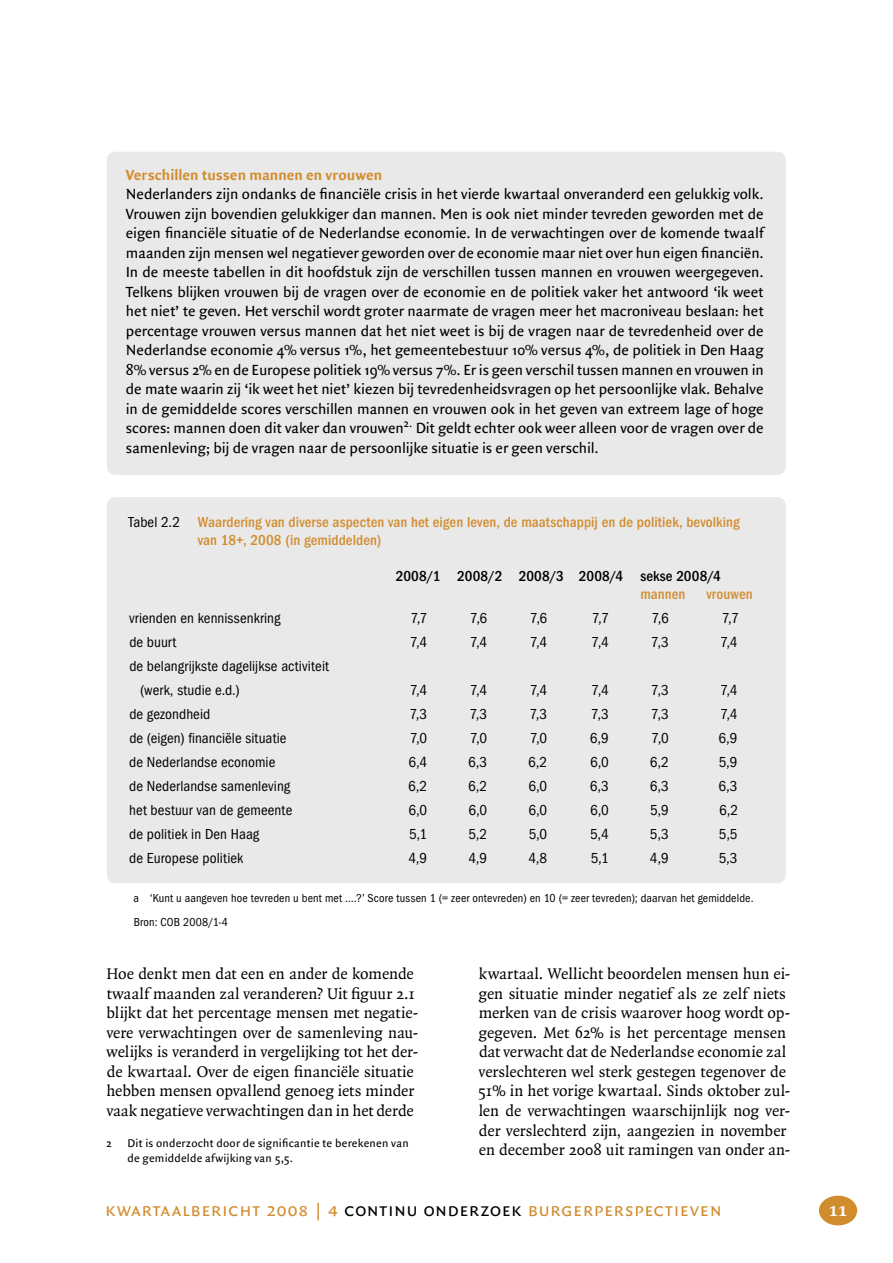
<style>
.page{position:relative;width:893px;height:1263px;background:#fff}
.page>*{position:absolute;margin:0;border:0;box-sizing:border-box;transform-origin:0 0}
.t1{font:19.5px "Quadraat Sans Caps";letter-spacing:.035em;color:#d18c2e}
.t2{font:19.5px "Quadraat Bold Caps";color:#fff}
.t3{font:16.5px/19.5px "Quadraat";letter-spacing:-.005em;color:#000}
.t4{font:15.75px/19.5px "Quadraat Sans";letter-spacing:-.005em;color:#000;text-align:justify}
.t5{font:700 15.75px "Quadraat Sans";color:#d18c2e}
.t6{font:condensed 15px/24px "Franklin Gothic EF";letter-spacing:.005em;color:#000}
.t7{font:500 condensed 15px/18px "Franklin Gothic EF";letter-spacing:.005em;color:#d18c2e}
.t8{font:500 condensed 15px "Franklin Gothic EF";letter-spacing:.01em;color:#000}
.t9{font:condensed 12px/24px "Franklin Gothic EF";letter-spacing:.015em;color:#000}
.t10{font:12px/15px "Quadraat Sans";letter-spacing:.015em;color:#000}
.s1{font-weight:400;color:#000}
.s2{font-size:16.35px}
.s3{font-size:19.35px;color:#000}
</style>
<div class="page">
<div style="left:819px;top:1196px;width:38px;height:29px;background:#d18c2e;border-radius:50%"></div>
<div style="left:107px;top:152px;width:679px;height:323px;background:#eae9e9;border-radius:9px"></div>
<div style="left:107px;top:497px;width:679px;height:386px;background:#eae9e9;border-radius:9px"></div>
<p class="t5" style="left:126px;top:166px;width:258px">Verschillen tussen mannen en vrouwen</p>
<p class="t4" style="left:126px;top:185px;width:639px">Nederlanders zijn ondanks de financiële crisis in het vierde kwartaal onveranderd een gelukkig volk.<br>Vrouwen zijn bovendien gelukkiger dan mannen. Men is ook niet minder tevreden geworden met de eigen financiële situatie of de Nederlandse economie. In de verwachtingen over de komende twaalf maanden zijn mensen wel negatiever geworden over de economie maar niet over hun eigen financiën.<br>In de meeste tabellen in dit hoofdstuk zijn de verschillen tussen mannen en vrouwen weergegeven.<br>Telkens blijken vrouwen bij de vragen over de economie en de politiek vaker het antwoord ‘ik weet het niet’ te geven. Het verschil wordt groter naarmate de vragen meer het macroniveau beslaan: het percentage vrouwen versus mannen dat het niet weet is bij de vragen naar de tevredenheid over de Nederlandse economie 4% versus 1%, het gemeentebestuur 10% versus 4%, de politiek in Den Haag 8% versus 2% en de Europese politiek 19% versus 7%. Er is geen verschil tussen mannen en vrouwen in de mate waarin zij ‘ik weet het niet’ kiezen bij tevredenheidsvragen op het persoonlijke vlak. Behalve in de gemiddelde scores verschillen mannen en vrouwen ook in het geven van extreem lage of hoge scores: mannen doen dit vaker dan vrouwen<sup>2.</sup> Dit geldt echter ook weer alleen voor de vragen over de samenleving; bij de vragen naar de persoonlijke situatie is er geen verschil.</p>
<p class="t7" style="left:198px;top:513px;width:543px;text-indent:-69px"><span class="s1">Tabel 2.2</span> Waardering van diverse aspecten van het eigen leven, de maatschappij en de politiek, bevolking van 18+, 2008 (in gemiddelden)</p>
<p class="t8" style="left:396px;top:567px;width:326px">2008/1 2008/2 2008/3 2008/4 sekse 2008/4</p>
<p class="t7" style="left:640px;top:585px;width:47px">mannen</p>
<p class="t7" style="left:706px;top:585px;width:48px">vrouwen</p>
<p class="t6" style="left:129px;top:606px;width:153px">vrienden en kennissenkring</p>
<p class="t6" style="left:410px;top:606px;width:18px">7,7</p>
<p class="t6" style="left:470px;top:606px;width:19px">7,6</p>
<p class="t6" style="left:530px;top:606px;width:19px">7,6</p>
<p class="t6" style="left:592px;top:606px;width:18px">7,7</p>
<p class="t6" style="left:651px;top:606px;width:19px">7,6</p>
<p class="t6" style="left:722px;top:606px;width:18px">7,7</p>
<p class="t6" style="left:129px;top:630px;width:49px">de buurt</p>
<p class="t6" style="left:410px;top:630px;width:19px">7,4</p>
<p class="t6" style="left:470px;top:630px;width:19px">7,4</p>
<p class="t6" style="left:530px;top:630px;width:19px">7,4</p>
<p class="t6" style="left:591px;top:630px;width:19px">7,4</p>
<p class="t6" style="left:651px;top:630px;width:19px">7,3</p>
<p class="t6" style="left:720px;top:630px;width:19px">7,4</p>
<p class="t6" style="left:140px;top:654px;width:191px;text-indent:-11px">de belangrijkste dagelijkse activiteit (werk, studie e.d.)</p>
<p class="t6" style="left:410px;top:678px;width:19px">7,4</p>
<p class="t6" style="left:470px;top:678px;width:19px">7,4</p>
<p class="t6" style="left:530px;top:678px;width:19px">7,4</p>
<p class="t6" style="left:591px;top:678px;width:19px">7,4</p>
<p class="t6" style="left:651px;top:678px;width:19px">7,3</p>
<p class="t6" style="left:720px;top:678px;width:19px">7,4</p>
<p class="t6" style="left:129px;top:702px;width:82px">de gezondheid</p>
<p class="t6" style="left:409px;top:702px;width:19px">7,3</p>
<p class="t6" style="left:469px;top:702px;width:19px">7,3</p>
<p class="t6" style="left:529px;top:702px;width:19px">7,3</p>
<p class="t6" style="left:591px;top:702px;width:19px">7,3</p>
<p class="t6" style="left:651px;top:702px;width:19px">7,3</p>
<p class="t6" style="left:720px;top:702px;width:19px">7,4</p>
<p class="t6" style="left:129px;top:726px;width:159px">de (eigen) financiële situatie</p>
<p class="t6" style="left:410px;top:726px;width:19px">7,0</p>
<p class="t6" style="left:470px;top:726px;width:19px">7,0</p>
<p class="t6" style="left:530px;top:726px;width:19px">7,0</p>
<p class="t6" style="left:590px;top:726px;width:20px">6,9</p>
<p class="t6" style="left:651px;top:726px;width:19px">7,0</p>
<p class="t6" style="left:718px;top:726px;width:20px">6,9</p>
<p class="t6" style="left:129px;top:750px;width:147px">de Nederlandse economie</p>
<p class="t6" style="left:409px;top:750px;width:20px">6,4</p>
<p class="t6" style="left:468px;top:750px;width:21px">6,3</p>
<p class="t6" style="left:528px;top:750px;width:21px">6,2</p>
<p class="t6" style="left:590px;top:750px;width:20px">6,0</p>
<p class="t6" style="left:650px;top:750px;width:21px">6,2</p>
<p class="t6" style="left:719px;top:750px;width:20px">5,9</p>
<p class="t6" style="left:129px;top:774px;width:162px">de Nederlandse samenleving</p>
<p class="t6" style="left:408px;top:774px;width:21px">6,2</p>
<p class="t6" style="left:468px;top:774px;width:21px">6,2</p>
<p class="t6" style="left:529px;top:774px;width:20px">6,0</p>
<p class="t6" style="left:590px;top:774px;width:21px">6,3</p>
<p class="t6" style="left:650px;top:774px;width:21px">6,3</p>
<p class="t6" style="left:719px;top:774px;width:21px">6,3</p>
<p class="t6" style="left:129px;top:798px;width:165px">het bestuur van de gemeente</p>
<p class="t6" style="left:409px;top:798px;width:20px">6,0</p>
<p class="t6" style="left:469px;top:798px;width:20px">6,0</p>
<p class="t6" style="left:529px;top:798px;width:20px">6,0</p>
<p class="t6" style="left:590px;top:798px;width:20px">6,0</p>
<p class="t6" style="left:650px;top:798px;width:20px">5,9</p>
<p class="t6" style="left:719px;top:798px;width:21px">6,2</p>
<p class="t6" style="left:129px;top:822px;width:132px">de politiek in Den Haag</p>
<p class="t6" style="left:409px;top:822px;width:20px">5,1</p>
<p class="t6" style="left:468px;top:822px;width:20px">5,2</p>
<p class="t6" style="left:529px;top:822px;width:20px">5,0</p>
<p class="t6" style="left:590px;top:822px;width:20px">5,4</p>
<p class="t6" style="left:650px;top:822px;width:20px">5,3</p>
<p class="t6" style="left:719px;top:822px;width:20px">5,5</p>
<p class="t6" style="left:129px;top:846px;width:116px">de Europese politiek</p>
<p class="t6" style="left:408px;top:846px;width:20px">4,9</p>
<p class="t6" style="left:468px;top:846px;width:20px">4,9</p>
<p class="t6" style="left:528px;top:846px;width:20px">4,8</p>
<p class="t6" style="left:591px;top:846px;width:20px">5,1</p>
<p class="t6" style="left:650px;top:846px;width:20px">4,9</p>
<p class="t6" style="left:719px;top:846px;width:20px">5,3</p>
<p class="t9" style="left:134px;top:886px;width:621px">a ‘Kunt u aangeven hoe tevreden u bent met ….?’ Score tussen 1 (= zeer ontevreden) en 10 (= zeer tevreden); daarvan het gemiddelde.<br>Bron: COB 2008/1-4</p>
<p class="t3" style="left:106px;top:965px;width:313px">Hoe denkt men dat een en ander de komende twaalf maanden zal veranderen? Uit figuur 2.1 blijkt dat het percentage mensen met negatie&shy;vere verwachtingen over de samenleving nau&shy;welijks is veranderd in vergelijking tot het der&shy;de kwartaal. Over de eigen financiële situatie hebben mensen opvallend genoeg iets minder vaak negatieve verwachtingen dan in het derde</p>
<p class="t3" style="left:478px;top:965px;width:314px">kwartaal. Wellicht beoordelen mensen hun ei&shy;gen situatie minder negatief als ze zelf niets merken van de crisis waarover hoog wordt op&shy;gegeven. Met 62% is het percentage mensen dat verwacht dat de Nederlandse economie zal verslechteren wel sterk gestegen tegenover de 51% in het vorige kwartaal. Sinds oktober zul&shy;len de verwachtingen waarschijnlijk nog ver&shy;der verslechterd zijn, aangezien in november en december 2008 uit ramingen van onder an-</p>
<p class="t10" style="left:106px;top:1136px;width:7px">2</p>
<p class="t10" style="left:128px;top:1136px;width:283px">Dit is onderzocht door de significantie te berekenen van de gemiddelde afwijking van 5,5.</p>
<p class="t1" style="left:105px;top:1198px;width:618px">kwartaalbericht 2008 <span class="s2">|</span> 4 <span class="s3">continu onderzoek</span> burgerperspectieven</p>
<p class="t2" style="left:828px;top:1199px;width:21px">11</p>
</div>
